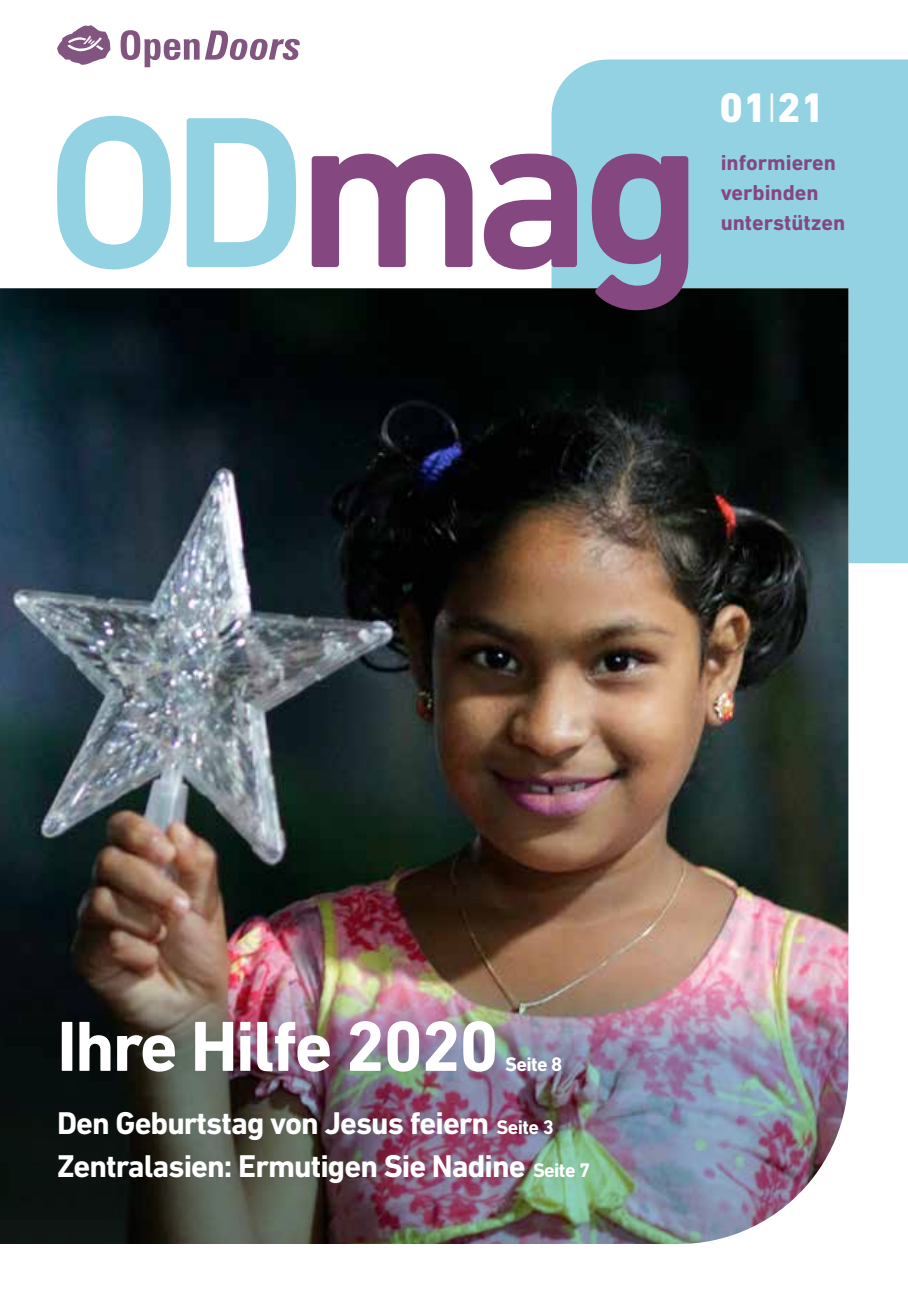
<style>
.page{position:relative;width:908px;height:1304px;background:#fff}
.page>*{position:absolute;margin:0;border:0;box-sizing:border-box;transform-origin:0 0}
.t1{font:700 72px "DIN Next LT Pro";letter-spacing:-.03em;color:#fff}
.t2{font:800 42px "DIN Next LT Pro";color:#fff}
.t3{font:700 32px/42.4px "DIN Next LT Pro";letter-spacing:-.03em;color:#fff}
.t4{font:700 22px/30px "DIN Next LT Pro";color:#85477f}
.t5{font:700 20px "DIN Next LT Pro";letter-spacing:-.03em;color:#fff}
.s1{font-weight:300}
.s2{font-size:20px}
</style>
<div class="page">
<div style="left:551px;top:60px;width:356px;height:503px;background:#93d2e3"></div>
<img style="left:0;top:288px;width:848px;height:582px">
<img style="left:0;top:870px;width:848px;height:374px">
<svg style="left:310px;top:153px;width:379px;height:158px"></svg>
<svg style="left:57px;top:115px;width:240px;height:155px"></svg>
<svg style="left:120px;top:30px;width:79px;height:37px"></svg>
<svg style="left:205px;top:31px;width:94px;height:29px"></svg>
<svg style="left:57px;top:25px;width:53px;height:40px"></svg>
<h2 class="t2" style="left:719px;top:83px;width:106px">01<span class="s1">I</span>21</h2>
<p class="t4" style="left:720px;top:148px;width:126px">informieren verbinden unterstützen</p>
<h1 class="t1" style="left:57px;top:1004px;width:443px">Ihre Hilfe 2020</h1>
<p class="t5" style="left:505px;top:1052px;width:59px">Seite 8</p>
<p class="t3" style="left:57px;top:1102px;width:534px">Den Geburtstag von Jesus feiern <span class="s2">Seite 3<br></span>Zentralasien: Ermutigen Sie Nadine <span class="s2">Seite 7</span></p>
</div>
